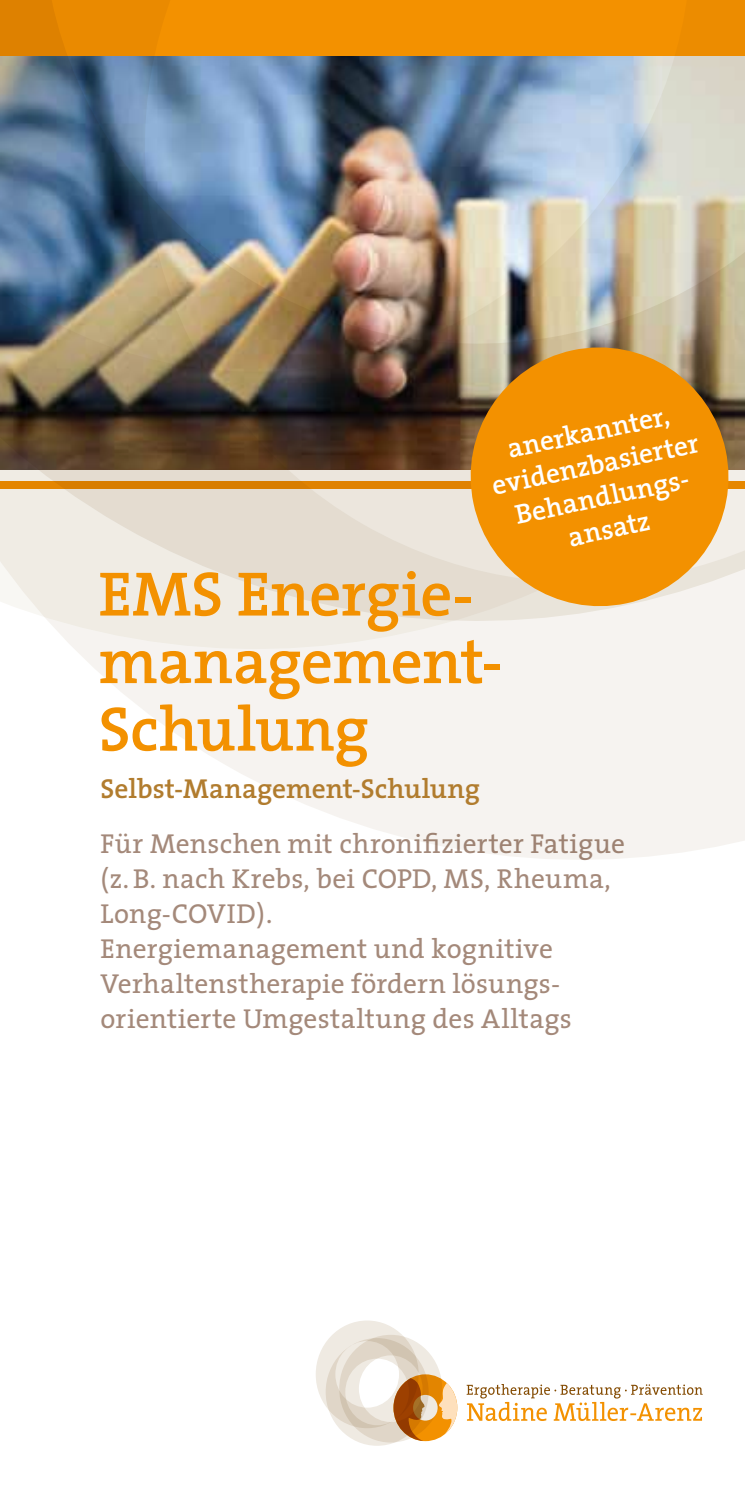
<style>
.page{position:relative;width:745px;height:1489px;background:#fff}
.page>*{position:absolute;margin:0;border:0;box-sizing:border-box;transform-origin:0 0}
.t1{font:600 63.25px/67.5px "The Serif";letter-spacing:-.01em;color:#f39100}
.t2{font:27.5px/35px "The Serif";letter-spacing:.005em;color:#a4897a}
.t3{font:600 27.5px/33px "The Serif";color:#fff;text-align:center}
.t4{font:600 27.5px "The Serif";color:#b17c2e}
</style>
<div class="page">
<svg style="left:316px;top:1320px;width:141px;height:125px"></svg>
<svg style="left:466px;top:1384px;width:236px;height:36px"></svg>
<img style="left:0;top:0;width:744px;height:860px">
<svg style="left:458px;top:335px;width:282px;height:283px;background:#e19d38"></svg>
<p class="t3" style="left:481px;top:437px;width:212px;rotate:-12deg">anerkannter, evidenzbasierter<br>Behandlungs&shy;ansatz</p>
<h1 class="t1" style="left:99px;top:558px;width:399px">EMS Energie&shy;management-<br>Schulung</h1>
<p class="t4" style="left:101px;top:766px;width:381px">Selbst-Management-Schulung</p>
<p class="t2" style="left:101px;top:825px;width:525px">Für Menschen mit chronifizierter Fatigue (z.B. nach Krebs, bei COPD, MS, Rheuma, Long-COVID).<br>Energiemanagement und kognitive Verhaltenstherapie fördern lösungs&shy;orientierte Umgestaltung des Alltags</p>
</div>
